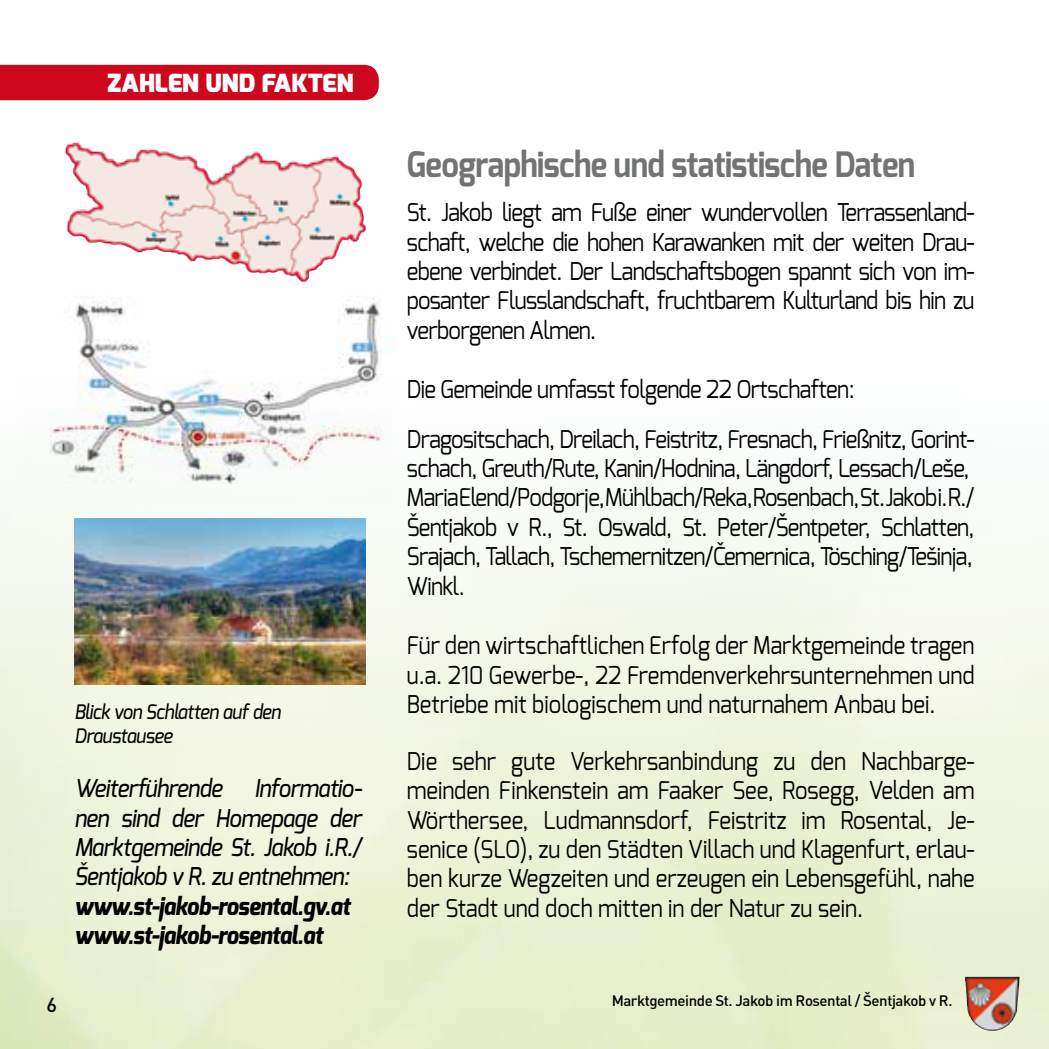
<style>
.page{position:relative;width:1049px;height:1049px;background:#fff}
.page>*{position:absolute;margin:0;border:0;box-sizing:border-box;transform-origin:0 0}
.t1{font:700 35px "Exo";letter-spacing:-.02em;color:#727375;scale:.9 1}
.t2{font:900 25px "Exo";color:#fff}
.t3{font:24.5px/29.5px "Exo";letter-spacing:-.03em;color:#000;text-align:justify;scale:.9 1}
.t4{font:italic 500 24.5px/29.5px "Exo";letter-spacing:-.02em;color:#000;text-align:justify;scale:.9 1}
.t5{font:italic 800 24.5px/29.5px "Exo";letter-spacing:-.02em;color:#000;scale:.9 1}
.t6{font:italic 500 20px/24px "Exo";letter-spacing:-.02em;color:#000;scale:.9 1}
.t7{font:500 20px "DIN";color:#000}
.t8{font:500 15px "DIN";letter-spacing:-.03em;color:#000}
</style>
<div class="page">
<img style="left:0;top:64px;width:1049px;height:985px">
<div style="left:0;top:65px;width:379px;height:35px;background:#cd071e"></div>
<img style="left:65px;top:142px;width:294px;height:134px">
<img style="left:22px;top:276px;width:370px;height:222px">
<img style="left:965px;top:976px;width:54px;height:55px">
<img style="left:74px;top:518px;width:291px;height:166px">
<p class="t2" style="left:107px;top:67px;width:248px">ZAHLEN UND FAKTEN</p>
<p class="t7" style="left:46px;top:992px;width:12px">6</p>
<p class="t6" style="left:74px;top:700px;width:231px">Blick von Schlatten auf den<br>Draustausee</p>
<p class="t4" style="left:74px;top:773px;width:321px;text-indent:180px">Informatio&shy;nen sind der Homepage der Marktgemeinde St. Jakob i.R./ Šentjakob v R. zu entnehmen:</p>
<p class="t5" style="left:74px;top:891px;width:308px">www.st-jakob-rosental.gv.at www.st-jakob-rosental.at</p>
<p class="t4" style="left:74px;top:773px;width:166px">Weiterführende</p>
<h1 class="t1" style="left:407px;top:142px;width:566px">Geographische und statistische Daten</h1>
<p class="t3" style="left:407px;top:198px;width:632px">St. Jakob liegt am Fuße einer wundervollen Terrassenland&shy;schaft, welche die hohen Karawanken mit der weiten Drau&shy;ebene verbindet. Der Landschaftsbogen spannt sich von im&shy;posanter Flusslandschaft, fruchtbarem Kulturland bis hin zu verborgenen Almen.</p>
<p class="t3" style="left:407px;top:365px;width:632px;line-height:49.5px">Die Gemeinde umfasst folgende 22 Ortschaften:<br>Dragositschach, Dreilach, Feistritz, Fresnach, Frießnitz, Gorint-</p>
<p class="t3" style="left:407px;top:453px;width:632px;text-align:left">schach, Greuth/Rute, Kanin/Hodnina, Längdorf, Lessach/Leše, Maria Elend/Podgorje, Mühlbach/Reka, Rosenbach, St. Jakob i. R./ Šentjakob v R., St. Oswald, St. Peter/Šentpeter, Schlatten, Srajach, Tallach, Tschemernitzen/Čemernica, Tösching/Tešinja, Winkl.</p>
<p class="t3" style="left:407px;top:630px;width:632px">Für den wirtschaftlichen Erfolg der Marktgemeinde tragen u.a. 210 Gewerbe-, 22 Fremdenverkehrsunternehmen und Betriebe mit biologischem und naturnahem Anbau bei.</p>
<p class="t3" style="left:407px;top:746px;width:632px">Die sehr gute Verkehrsanbindung zu den Nachbarge&shy;meinden Finkenstein am Faaker See, Rosegg, Velden am Wörthersee, Ludmannsdorf, Feistritz im Rosental, Je&shy;senice (SLO), zu den Städten Villach und Klagenfurt, erlau&shy;ben kurze Wegzeiten und erzeugen ein Lebensgefühl, nahe der Stadt und doch mitten in der Natur zu sein.</p>
<p class="t8" style="left:612px;top:991px;width:342px">Marktgemeinde St. Jakob im Rosental / Šentjakob v R.</p>
</div>
